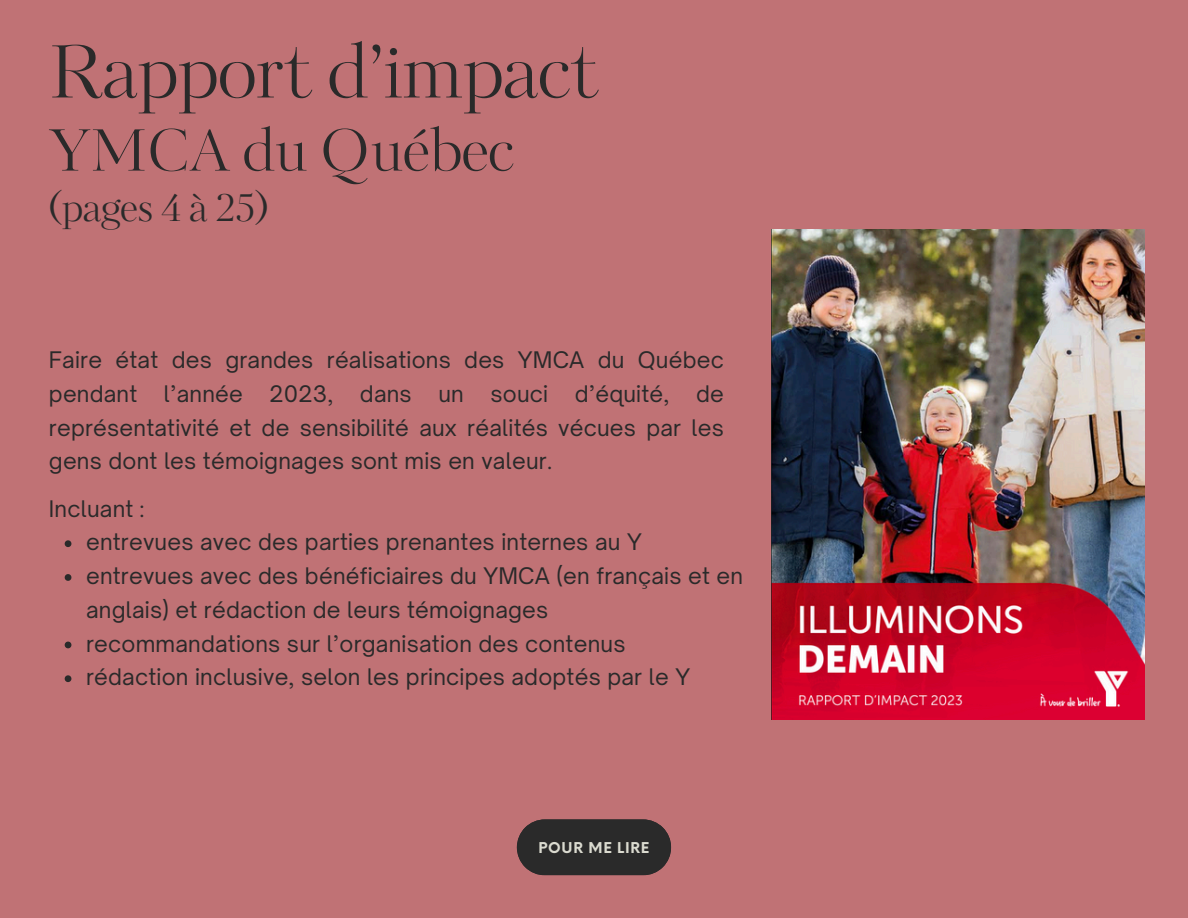
<style>
.page{position:relative;width:1188px;height:918px;background:#c07275}
.page>*{position:absolute;margin:0;border:0;box-sizing:border-box;transform-origin:0 0}
.t1{font:72px "Kudryashev Display Contrast";color:#2a2a2a}
.t2{font:57px "Kudryashev Display Contrast";color:#2a2a2a}
.t3{font:37.2px "Kudryashev Display Contrast";color:#2a2a2a}
.t4{font:21.9px/33.8px "Open Sauce One";letter-spacing:.01em;color:#2a2a2a;text-align:justify}
.t5{font:700 14.55px "Neue Einstellung";letter-spacing:.05em;color:#dbdbd0}
</style>
<div class="page">
<svg style="left:517px;top:819px;width:154px;height:56px;background:#352f2f"></svg>
<img style="left:772px;top:229px;width:372px;height:491px">
<svg style="left:65px;top:540px;width:6px;height:7px"></svg>
<svg style="left:65px;top:574px;width:6px;height:7px"></svg>
<svg style="left:65px;top:642px;width:6px;height:6px"></svg>
<svg style="left:65px;top:675px;width:6px;height:7px"></svg>
<h2 class="t1" style="left:49px;top:23px;width:551px">Rapport d’impact</h2>
<h2 class="t2" style="left:49px;top:111px;width:467px">YMCA du Québec</h2>
<h2 class="t3" style="left:49px;top:183px;width:221px">(pages 4 à 25)</h2>
<h2 class="t4" style="left:49px;top:343px;width:676px">Faire état des grandes réalisations des YMCA du Québec pendant l’année 2023, dans un souci d’équité, de représentativité et de sensibilité aux réalités vécues par les gens dont les témoignages sont mis en valeur.</h2>
<p class="t4" style="left:49px;top:491px;width:97px">Incluant :</p>
<p class="t4" style="left:86px;top:525px;width:557px">entrevues avec des parties prenantes internes au Y</p>
<p class="t4" style="left:86px;top:559px;width:659px">entrevues avec des bénéficiaires du YMCA (en français et en anglais) et rédaction de leurs témoignages</p>
<p class="t4" style="left:86px;top:626px;width:541px">recommandations sur l’organisation des contenus</p>
<p class="t4" style="left:86px;top:660px;width:605px">rédaction inclusive, selon les principes adoptés par le Y</p>
<h1 class="t5" style="left:539px;top:835px;width:112px">POUR ME LIRE</h1>
</div>
